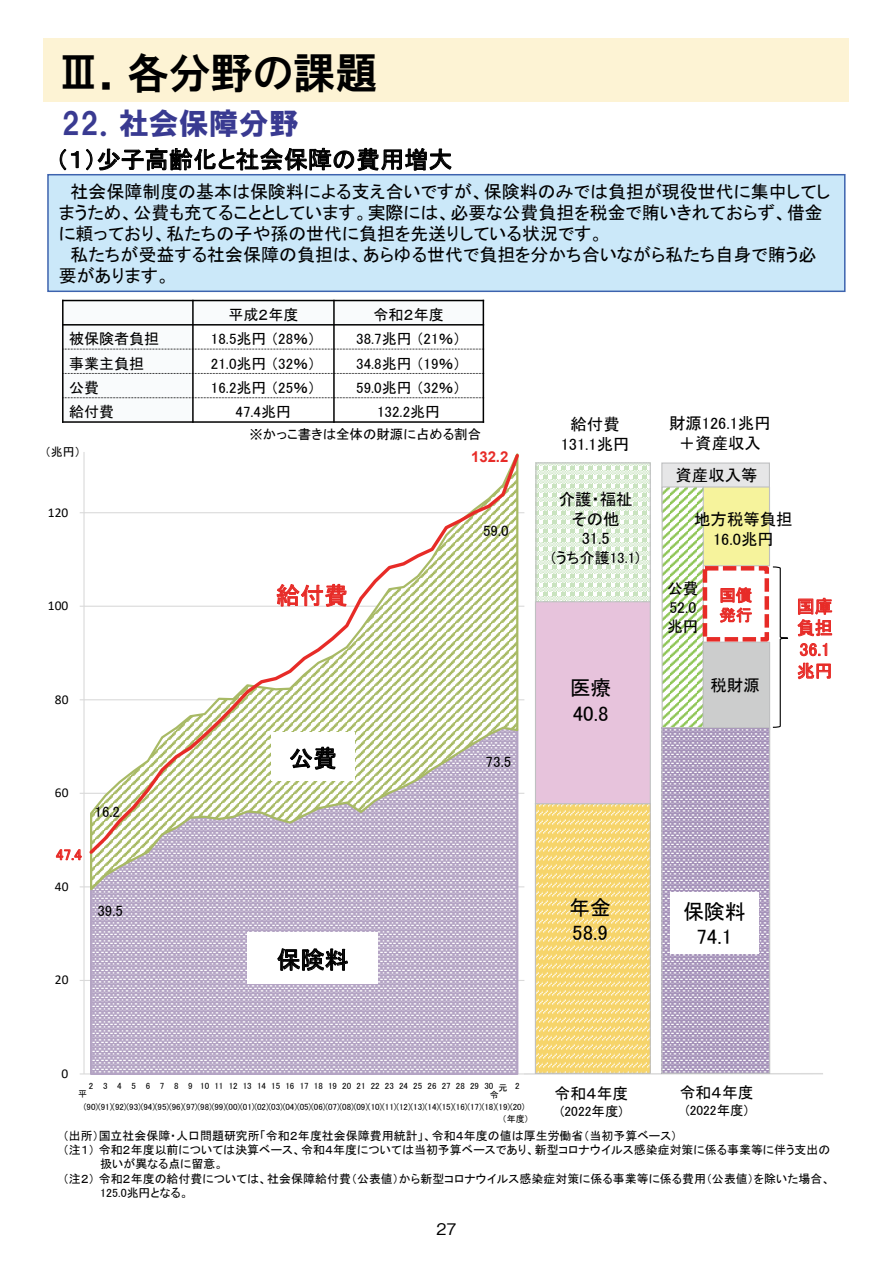
<style>
.page{position:relative;width:893px;height:1263px;background:#fff}
.page>*{position:absolute;margin:0;border:0;box-sizing:border-box;transform-origin:0 0}
.t1{font:41.85px "HGP Gothic E";color:#000}
.t2{font:30px "HGP Soei Kakugothic UB";color:#393a91}
.t3{font:24px "MS P Gothic";letter-spacing:.005em;color:#000}
.t4{font:24px "MS P Gothic";color:#e72b27}
.t5{font:20.85px/25px "MS P Gothic";color:#000}
.t6{font:18px/21px "MS P Gothic";color:#000}
.t7{font:18px/21.6px "MS P Gothic";letter-spacing:.005em;color:#e72b27}
.t8{font:16.35px/19.6px "MS P Gothic";color:#000;text-align:center}
.t9{font:16.35px/19.6px "MS P Gothic";color:#e72b27}
.t10{font:500 15.9px "Gothic BBB Pr 6 N";color:#000}
.t11{font:15.75px/18.9px "MS P Gothic";color:#000}
.t12{font:15px "MS P Gothic";color:#000}
.t13{font:700 15px "Arial";color:#e72b27}
.t14{font:15px "MS P Gothic";color:#e72b27}
.t15{font:13.5px "MS P Gothic";color:#000}
.t16{font:13.5px "Calibri";letter-spacing:.005em;color:#000}
.t17{font:12px "MS P Gothic";color:#000}
.t18{font:9px "MS P Gothic";color:#000}
.t19{font:9px "MS P Gothic";letter-spacing:.29em;color:#000}
</style>
<div class="page">
<hr style="left:84px;top:1073px;width:440px;height:1px;background:#dadada">
<hr style="left:84px;top:980px;width:440px;height:1px;background:#dadada">
<hr style="left:84px;top:886px;width:440px;height:1px;background:#dadada">
<hr style="left:84px;top:793px;width:440px;height:1px;background:#dadada">
<hr style="left:84px;top:699px;width:440px;height:1px;background:#dadada">
<hr style="left:84px;top:606px;width:440px;height:1px;background:#dadada">
<hr style="left:84px;top:512px;width:440px;height:1px;background:#dadada">
<svg style="left:88px;top:894px;width:431px;height:181px"></svg>
<svg style="left:88px;top:857px;width:431px;height:37px"></svg>
<hr style="left:83px;top:452px;width:2px;height:622px;background:#dadada">
<svg style="left:86px;top:453px;width:436px;height:404px"></svg>
<div style="left:44px;top:38px;width:805px;height:63px;background:#fdf3d4"></div>
<div style="left:48px;top:175px;width:797px;height:116px;background:#cbe8f9"></div>
<div style="left:47px;top:174px;width:798px;height:118px;border:1px solid #3d63ae"></div>
<hr style="left:524px;top:1073px;width:299px;height:2px;background:#dadada">
<div style="left:63px;top:300px;width:420px;height:25px;background:#f9fbfc"></div>
<div style="left:63px;top:325px;width:130px;height:24px;background:#f9fbfc"></div>
<div style="left:63px;top:349px;width:130px;height:24px;background:#f9fbfc"></div>
<div style="left:63px;top:373px;width:130px;height:25px;background:#f9fbfc"></div>
<div style="left:63px;top:398px;width:130px;height:24px;background:#f9fbfc"></div>
<hr style="left:192px;top:300px;width:2px;height:123px;background:#000">
<hr style="left:333px;top:300px;width:2px;height:123px;background:#000">
<hr style="left:62px;top:324px;width:422px;height:2px;background:#000">
<svg style="left:64px;top:349px;width:419px;height:1px"></svg>
<svg style="left:64px;top:373px;width:419px;height:1px"></svg>
<svg style="left:64px;top:397px;width:419px;height:1px"></svg>
<hr style="left:62px;top:300px;width:2px;height:123px;background:#000">
<hr style="left:483px;top:300px;width:1px;height:123px;background:#000">
<hr style="left:62px;top:300px;width:422px;height:1px;background:#000">
<hr style="left:62px;top:421px;width:422px;height:2px;background:#000">
<svg style="left:772px;top:566px;width:16px;height:162px"></svg>
<div style="left:247px;top:932px;width:131px;height:52px;background:#fff"></div>
<div style="left:272px;top:732px;width:83px;height:49px;background:#fff"></div>
<svg style="left:537px;top:805px;width:112px;height:267px;fill:#f6d46a"></svg>
<div style="left:535px;top:803px;width:116px;height:271px;border:1px solid #bfc0c1"></div>
<div style="left:535px;top:601px;width:115px;height:203px;background:#e7c3dc"></div>
<div style="left:535px;top:601px;width:116px;height:203px;border:1px solid #bfc0c1"></div>
<svg style="left:537px;top:464px;width:112px;height:136px"></svg>
<div style="left:535px;top:462px;width:116px;height:140px;border:1px solid #bfc0c1"></div>
<div style="left:662px;top:463px;width:107px;height:49px;background:#e6e6e7"></div>
<div style="left:661px;top:462px;width:109px;height:50px;border:1px solid #bfc0c1"></div>
<div style="left:703px;top:487px;width:66px;height:79px;background:#f6f39c"></div>
<div style="left:703px;top:486px;width:67px;height:80px;border:1px solid #bfc0c1"></div>
<svg style="left:664px;top:488px;width:38px;height:239px"></svg>
<div style="left:662px;top:486px;width:42px;height:245px;border:1px solid #bfc0c1"></div>
<div style="left:703px;top:642px;width:67px;height:87px;background:#cccdcd"></div>
<div style="left:703px;top:642px;width:67px;height:88px;border:1px solid #bfc0c1"></div>
<div style="left:703px;top:566px;width:66px;height:75px;border:4px dashed #e72b27"></div>
<svg style="left:663px;top:729px;width:105px;height:343px"></svg>
<div style="left:661px;top:727px;width:109px;height:347px;border:1px solid #bfc0c1"></div>
<div style="left:670px;top:892px;width:88px;height:61px;background:#fff"></div>
<h1 class="t1" style="left:57px;top:52px;width:321px">Ⅲ．各分野の課題</h1>
<h2 class="t2" style="left:61px;top:108px;width:239px">22．社会保障分野</h2>
<h3 class="t3" style="left:56px;top:147px;width:398px">（１）少子高齢化と社会保障の費用増大</h3>
<h3 class="t6" style="left:59px;top:181px;width:773px;text-indent:12px">社会保障制度の基本は保険料による支え合いですが、保険料のみでは負担が現役世代に集中してしまうため、公費も充てることとしています。実際には、必要な公費負担を税金で賄いきれておらず、借金に頼っており、私たちの子や孫の世代に負担を先送りしている状況です。</h3>
<h3 class="t6" style="left:59px;top:244px;width:759px;text-indent:12px">私たちが受益する社会保障の負担は、あらゆる世代で負担を分かち合いながら私たち自身で賄う必要があります。</h3>
<p class="t12" style="left:228px;top:307px;width:72px">平成２年度</p>
<p class="t12" style="left:374px;top:307px;width:72px">令和２年度</p>
<p class="t12" style="left:69px;top:332px;width:91px">被保険者負担</p>
<p class="t12" style="left:211px;top:332px;width:106px">18.5兆円（28％）</p>
<p class="t12" style="left:356px;top:332px;width:106px">38.7兆円（21％）</p>
<p class="t12" style="left:69px;top:356px;width:76px">事業主負担</p>
<p class="t12" style="left:211px;top:356px;width:106px">21.0兆円（32％）</p>
<p class="t12" style="left:356px;top:356px;width:106px">34.8兆円（19％）</p>
<p class="t12" style="left:69px;top:380px;width:31px">公費</p>
<p class="t12" style="left:211px;top:380px;width:106px">16.2兆円（25％）</p>
<p class="t12" style="left:356px;top:380px;width:106px">59.0兆円（32％）</p>
<p class="t12" style="left:69px;top:404px;width:46px">給付費</p>
<p class="t12" style="left:236px;top:404px;width:57px">47.4兆円</p>
<p class="t12" style="left:377px;top:404px;width:65px">132.2兆円</p>
<p class="t15" style="left:249px;top:427px;width:233px">※かっこ書きは全体の財源に占める割合</p>
<p class="t17" style="left:45px;top:446px;width:37px">（兆円）</p>
<p class="t13" style="left:471px;top:446px;width:39px">132.2</p>
<p class="t16" style="left:48px;top:503px;width:22px">120</p>
<p class="t16" style="left:48px;top:596px;width:22px">100</p>
<p class="t16" style="left:55px;top:690px;width:15px">80</p>
<p class="t16" style="left:55px;top:783px;width:15px">60</p>
<p class="t14" style="left:56px;top:847px;width:27px">47.4</p>
<p class="t16" style="left:55px;top:877px;width:15px">40</p>
<p class="t12" style="left:95px;top:804px;width:27px">16.2</p>
<p class="t12" style="left:97px;top:903px;width:27px">39.5</p>
<p class="t16" style="left:55px;top:970px;width:15px">20</p>
<p class="t16" style="left:62px;top:1064px;width:8px">0</p>
<h3 class="t4" style="left:276px;top:583px;width:73px">給付費</h3>
<h3 class="t3" style="left:289px;top:746px;width:49px">公費</h3>
<h3 class="t3" style="left:277px;top:948px;width:73px">保険料</h3>
<p class="t12" style="left:483px;top:523px;width:27px">59.0</p>
<p class="t12" style="left:486px;top:754px;width:27px">73.5</p>
<h3 class="t8" style="left:561px;top:414px;width:70px">給付費<br>131.1兆円</h3>
<h3 class="t8" style="left:559px;top:489px;width:75px">介護・福祉その他<br>31.5</h3>
<p class="t12" style="left:552px;top:550px;width:90px">(うち介護13.1)</p>
<h3 class="t5" style="left:570px;top:675px;width:43px">医療<br>40.8</h3>
<h3 class="t8" style="left:669px;top:413px;width:103px">財源126.1兆円＋資産収入</h3>
<h3 class="t8" style="left:675px;top:466px;width:84px">資産収入等</h3>
<h3 class="t8" style="left:694px;top:509px;width:100px">地方税等負担<br>16.0兆円</h3>
<h3 class="t11" style="left:667px;top:579px;width:33px">公費<br>52.0兆円</h3>
<h3 class="t9" style="left:719px;top:585px;width:34px">国債発行</h3>
<h3 class="t8" style="left:710px;top:676px;width:51px">税財源</h3>
<h3 class="t7" style="left:797px;top:595px;width:37px">国庫負担<br>36.1兆円</h3>
<h3 class="t5" style="left:569px;top:895px;width:43px">年金<br>58.9</h3>
<h3 class="t5" style="left:683px;top:898px;width:64px;text-align:center">保険料<br>74.1</h3>
<p class="t19" style="left:89px;top:1081px;width:432px">2 3 4 5 6 7 8 9 101112131415161718192021222324252627282930元 2</p>
<p class="t18" style="left:84px;top:1102px;width:442px">(90)(91)(92)(93)(94)(95)(96)(97)(98)(99)(00)(01)(02)(03)(04)(05)(06)(07)(08)(09)(10)(11)(12)(13)(14)(15)(16)(17)(18)(19)(20)</p>
<h3 class="t11" style="left:680px;top:1083px;width:75px">令和４年度</h3>
<p class="t15" style="left:686px;top:1103px;width:64px">(2022年度)</p>
<h3 class="t11" style="left:555px;top:1084px;width:75px">令和４年度</h3>
<p class="t15" style="left:560px;top:1104px;width:64px">(2022年度)</p>
<p class="t17" style="left:63px;top:1129px;width:616px">（出所）国立社会保障・人口問題研究所「令和２年度社会保障費用統計」、令和４年度の値は厚生労働省（当初予算ベース）</p>
<p class="t17" style="left:63px;top:1144px;width:769px">（注１）令和２年度以前については決算ベース、令和４年度については当初予算ベースであり、新型コロナウイルス感染症対策に係る事業等に伴う支出の</p>
<p class="t17" style="left:100px;top:1158px;width:125px">扱いが異なる点に留意。</p>
<p class="t17" style="left:63px;top:1172px;width:769px">（注２）令和２年度の給付費については、社会保障給付費（公表値）から新型コロナウイルス感染症対策に係る事業等に係る費用（公表値）を除いた場合、</p>
<p class="t17" style="left:100px;top:1187px;width:90px">125.0兆円となる。</p>
<p class="t18" style="left:78px;top:1089px;width:10px">平</p>
<p class="t18" style="left:490px;top:1090px;width:10px">令</p>
<p class="t18" style="left:502px;top:1115px;width:28px">（年度）</p>
<h3 class="t10" style="left:436px;top:1216px;width:22px">27</h3>
</div>
